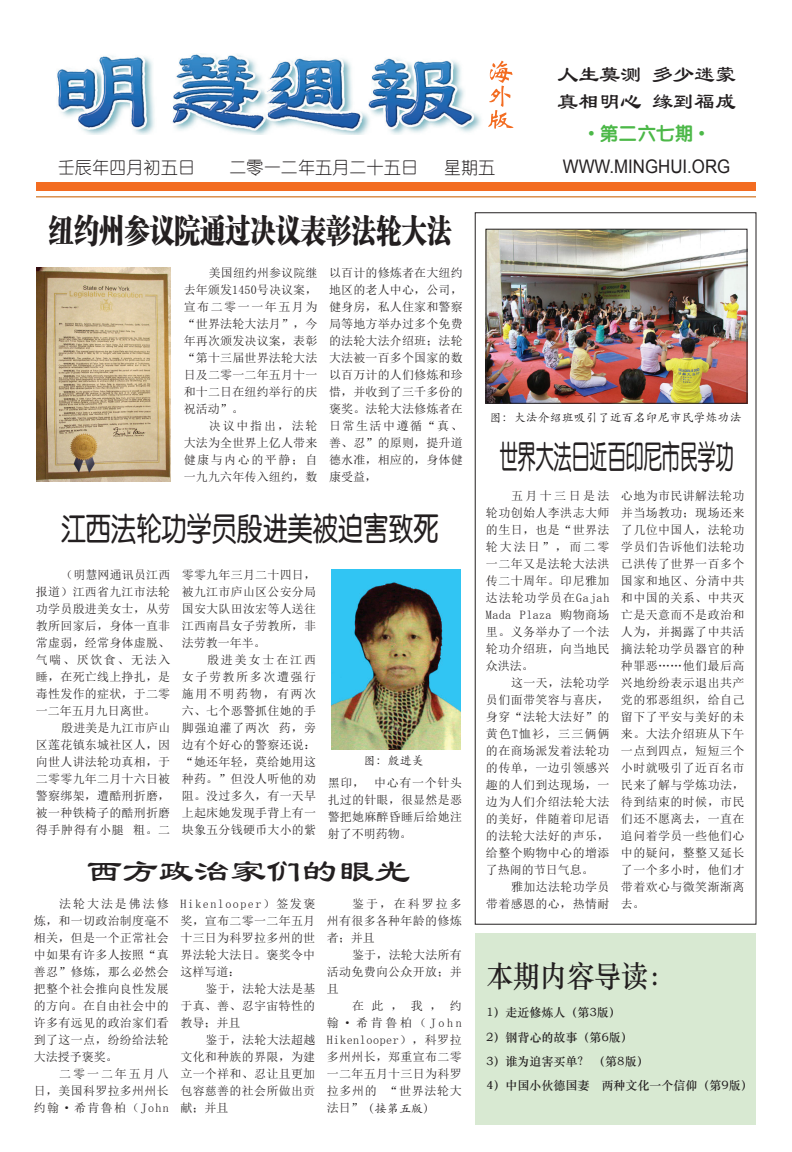
<style>
.page{position:relative;width:792px;height:1152px;background:#fff}
.page>*{position:absolute;margin:0;border:0;box-sizing:border-box;transform-origin:0 0}
.t1{font:32.4px "FZCSJW GB1 0";color:#231f20;scale:.78 1}
.t2{font:32.4px "FZY3 JW GB1 0";color:#231f20;scale:.78 1}
.t3{font:32.4px "FZY3 JW GB1 0";color:#231f20;scale:.56 1}
.t4{font:32.4px "Li Su";color:#231f20;scale:1.11 1}
.t5{font:30px "ST Zhongsong";color:#231f20;scale:.9 1}
.t6{font:23.4px/26.5px "Li Su";color:#231f20;scale:.9 1}
.t7{font:18.7px "Arial";color:#231f20;scale:.9 1}
.t8{font:18.7px "FZY4 JW GB1 0";color:#4cb848}
.t9{font:17.2px "You Yuan";color:#231f20}
.t10{font:12px/17px "Sim Sun";letter-spacing:.025em;color:#231f20;text-align:justify}
.t11{font:12px/24.2px "ST Zhongsong";color:#231f20}
.t12{font:12px "ST Kaiti";color:#231f20}
.s1{font-family:"Arial"}
.s2{font-family:"Sim Sun"}
</style>
<div class="page">
<div style="left:476px;top:933px;width:280px;height:192px;background:#d8e9d2"></div>
<hr style="left:36px;top:196px;width:720px;height:1px;background:#d06f18">
<div style="left:36px;top:182px;width:720px;height:9px;background:#f36c21"></div>
<svg style="left:488px;top:61px;width:25px;height:68px"></svg>
<img style="left:57px;top:54px;width:424px;height:80px">
<img style="left:36px;top:268px;width:135px;height:214px">
<img style="left:488px;top:231px;width:257px;height:170px">
<div style="left:486px;top:229px;width:261px;height:174px;border:1px solid #231f20"></div>
<img style="left:331px;top:570px;width:130px;height:179px">
<h3 class="t6" style="left:557px;top:61px;width:200px">人生莫测 多少迷蒙真相明心 缘到福成</h3>
<h3 class="t9" style="left:58px;top:158px;width:139px">壬辰年四月初五日</h3>
<h3 class="t9" style="left:229px;top:158px;width:190px">二零一二年五月二十五日</h3>
<h3 class="t9" style="left:444px;top:158px;width:53px">星期五</h3>
<h1 class="t1" style="left:49px;top:213px;width:518px">纽约州参议院通过决议表彰法轮大法</h1>
<h3 class="t8" style="left:588px;top:122px;width:118px"><span class="s1">•</span> 第二六七期 <span class="s1">•</span></h3>
<h3 class="t7" style="left:563px;top:154px;width:188px">WWW.MINGHUI.ORG</h3>
<p class="t10" style="left:184px;top:264px;width:135px;text-indent:25px">美国纽约州参议院继去年颁发1450号决议案，宣布二零一一年五月为“世界法轮大法月”，今年再次颁发决议案，表彰“第十三届世界法轮大法日及二零一二年五月十一和十二日在纽约举行的庆祝活动”。</p>
<p class="t10" style="left:184px;top:417px;width:135px;text-indent:25px">决议中指出，法轮大法为全世界上亿人带来健康与内心的平静；自一九九六年传入纽约，数</p>
<p class="t10" style="left:329px;top:264px;width:135px">以百计的修炼者在大纽约地区的老人中心，公司，健身房，私人住家和警察局等地方举办过多个免费的法轮大法介绍班；法轮大法被一百多个国家的数以百万计的人们修炼和珍惜，并收到了三千多份的褒奖。法轮大法修炼者在日常生活中遵循“真、善、忍”的原则，提升道德水准，相应的，身体健康受益，</p>
<h1 class="t2" style="left:61px;top:512px;width:486px">江西法轮功学员殷进美被迫害致死</h1>
<p class="t10" style="left:36px;top:566px;width:136px;text-indent:25px">（明慧网通讯员江西报道）江西省九江市法轮功学员殷进美女士，从劳教所回家后，身体一直非常虚弱，经常身体虚脱、气喘、厌饮食、无法入睡，在死亡线上挣扎，是毒性发作的症状，于二零一二年五月九日离世。</p>
<p class="t10" style="left:36px;top:719px;width:136px;text-indent:25px">殷进美是九江市庐山区莲花镇东城社区人，因向世人讲法轮功真相，于二零零九年二月十六日被警察绑架，遭酷刑折磨，被一种铁椅子的酷刑折磨得手肿得有小腿 粗。二</p>
<p class="t10" style="left:182px;top:566px;width:136px">零零九年三月二十四日，被九江市庐山区公安分局国安大队田汝宏等人送往江西南昌女子劳教所，非法劳教一年半。</p>
<p class="t10" style="left:182px;top:651px;width:136px;text-indent:25px">殷进美女士在江西女子劳教所多次遭强行施用不明药物，有两次六、七个恶警抓住她的手脚强迫灌了两次 药，旁边有个好心的警察还说：“她还年轻，莫给她用这种药。”但没人听他的劝阻。没过多久，有一天早上起床她发现手背上有一块象五分钱硬币大小的紫</p>
<p class="t12" style="left:363px;top:753px;width:61px">图：殷进美</p>
<p class="t10" style="left:328px;top:774px;width:136px">黑印， 中心有一个针头扎过的针眼，很显然是恶警把她麻醉昏睡后给她注射了不明药物。</p>
<h1 class="t4" style="left:87px;top:854px;width:293px">西方政治家们的眼光</h1>
<p class="t10" style="left:34px;top:895px;width:136px;text-indent:25px">法轮大法是佛法修炼，和一切政治制度毫不相关，但是一个正常社会中如果有许多人按照“真善忍”修炼，那么必然会把整个社会推向良性发展的方向。在自由社会中的许多有远见的政治家们看到了这一点，纷纷给法轮大法授予褒奖。</p>
<p class="t10" style="left:34px;top:1065px;width:136px;text-indent:25px">二零一二年五月八日，美国科罗拉多州州长约翰·希肯鲁柏（John</p>
<p class="t10" style="left:180px;top:895px;width:136px">Hikenlooper）签发褒奖，宣布二零一二年五月十三日为科罗拉多州的世界法轮大法日。褒奖令中这样写道：</p>
<p class="t10" style="left:180px;top:980px;width:136px;text-indent:25px">鉴于，法轮大法是基于真、善、忍宇宙特性的教导；并且</p>
<p class="t10" style="left:180px;top:1031px;width:136px;text-indent:25px">鉴于，法轮大法超越文化和种族的界限，为建立一个祥和、忍让且更加包容慈善的社会所做出贡献；并且</p>
<p class="t10" style="left:327px;top:895px;width:136px;text-indent:25px">鉴于，在科罗拉多州有很多各种年龄的修炼者；并且</p>
<p class="t10" style="left:327px;top:946px;width:136px;text-indent:25px">鉴于，法轮大法所有活动免费向公众开放；并且</p>
<p class="t10" style="left:327px;top:997px;width:136px;text-indent:25px">在此，我，约翰·希肯鲁柏（John Hikenlooper），科罗拉多州州长，郑重宣布二零一二年五月十三日为科罗拉多州的 “世界法轮大</p>
<p class="t12" style="left:327px;top:1100px;width:109px"><span class="s2">法日”</span>（接第五版）</p>
<p class="t12" style="left:489px;top:409px;width:253px">图：大法介绍班吸引了近百名印尼市民学炼功法</p>
<h1 class="t3" style="left:500px;top:440px;width:419px">世界大法日近百印尼市民学功</h1>
<p class="t10" style="left:486px;top:487px;width:125px;text-indent:25px">五月十三日是法轮功创始人李洪志大师的生日，也是“世界法轮大法日”，而二零一二年又是法轮大法洪传二十周年。印尼雅加达法轮功学员在Gajah Mada Plaza 购物商场里。义务举办了一个法轮功介绍班，向当地民众洪法。</p>
<p class="t10" style="left:486px;top:674px;width:125px;text-indent:25px">这一天，法轮功学员们面带笑容与喜庆，身穿“法轮大法好”的黄色T恤衫，三三俩俩的在商场派发着法轮功的传单，一边引领感兴趣的人们到达现场，一边为人们介绍法轮大法的美好，伴随着印尼语的法轮大法好的声乐，给整个购物中心的增添了热闹的节日气息。</p>
<p class="t10" style="left:486px;top:878px;width:125px;text-align:right">雅加达法轮功学员<br>带着感恩的心，热情耐</p>
<p class="t10" style="left:621px;top:487px;width:125px">心地为市民讲解法轮功并当场教功；现场还来了几位中国人，法轮功学员们告诉他们法轮功已洪传了世界一百多个国家和地区、分清中共和中国的关系、中共灭亡是天意而不是政治和人为，并揭露了中共活摘法轮功学员器官的种种罪恶……他们最后高兴地纷纷表示退出共产党的邪恶组织，给自己留下了平安与美好的未来。大法介绍班从下午一点到四点，短短三个小时就吸引了近百名市民来了解与学炼功法，待到结束的时候，市民们还不愿离去，一直在追问着学员一些他们心中的疑问，整整又延长了一个多小时，他们才带着欢心与微笑渐渐离去。</p>
<h2 class="t5" style="left:486px;top:955px;width:211px">本期内容导读：</h2>
<p class="t11" style="left:486px;top:1000px;width:268px">1）走近修炼人（第3版）<br>2）钢背心的故事（第6版）<br>3）谁为迫害买单？ （第8版）<br>4）中国小伙德国妻　两种文化一个信仰（第9版）</p>
</div>
